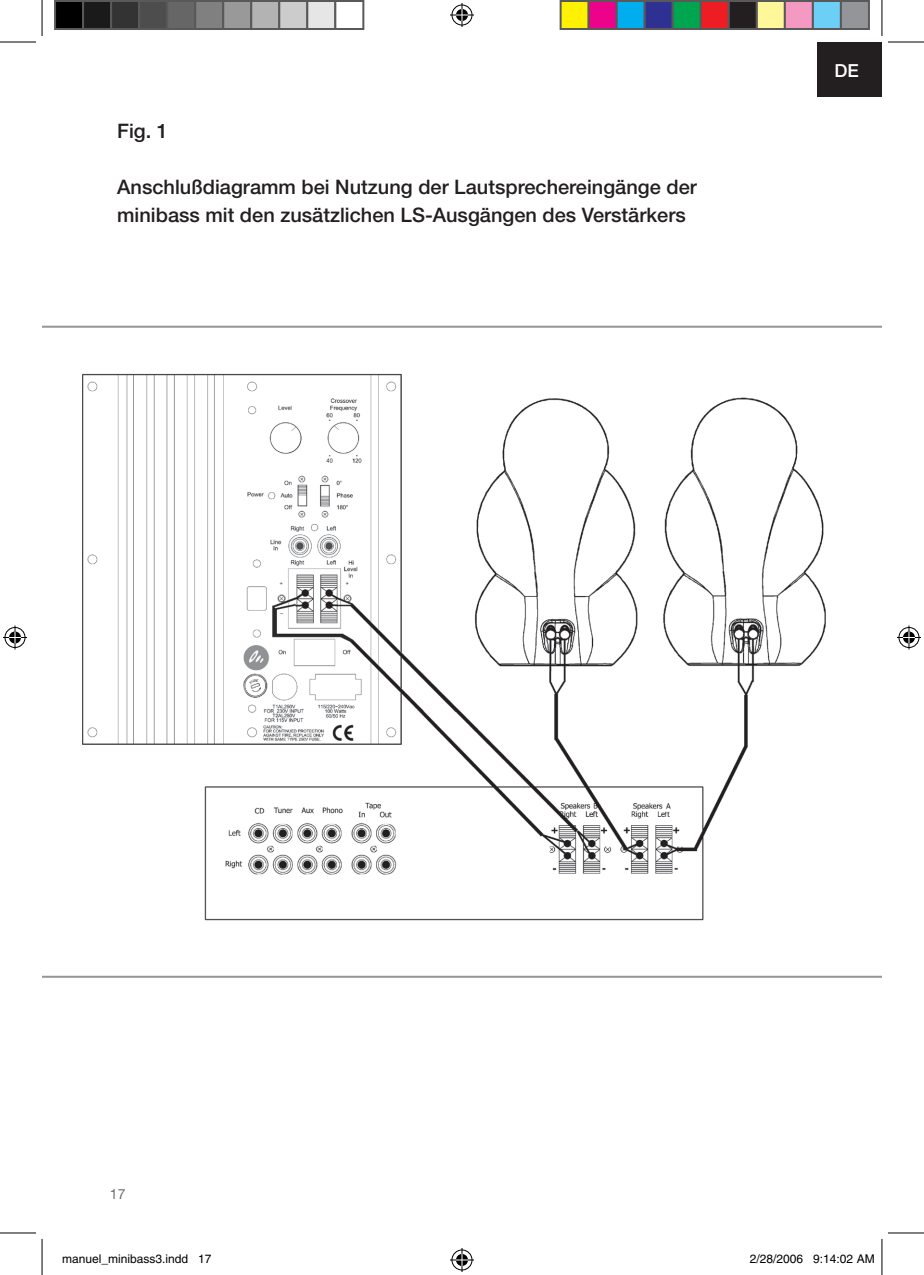
<style>
.page{position:relative;width:924px;height:1275px;background:#fff}
.page>*{position:absolute;margin:0;border:0;box-sizing:border-box;transform-origin:0 0}
.t1{font:500 20px/28px "Helvetica Neue";color:#231f20}
.t2{font:500 18px "Helvetica Neue";color:#fff}
.t3{font:14px "Helvetica Neue";color:#6c6d70}
.t4{font:12px "Helvetica";color:#000}
</style>
<div class="page">
<div style="left:817px;top:42px;width:64px;height:55px;background:#231f20"></div>
<img style="left:72px;top:325px;width:786px;height:596px">
<hr style="left:42px;top:326px;width:839px;height:2px;background:#939598">
<hr style="left:42px;top:975px;width:839px;height:2px;background:#939598">
<hr style="left:0;top:42px;width:36px;height:1px;background:#000">
<hr style="left:887px;top:42px;width:36px;height:1px;background:#000">
<hr style="left:0;top:1232px;width:36px;height:1px;background:#000">
<hr style="left:887px;top:1232px;width:36px;height:1px;background:#000">
<hr style="left:42px;top:0;width:1px;height:36px;background:#000">
<hr style="left:42px;top:1239px;width:1px;height:36px;background:#000">
<hr style="left:881px;top:0;width:1px;height:36px;background:#000">
<hr style="left:881px;top:1239px;width:1px;height:36px;background:#000">
<svg style="left:450px;top:3px;width:24px;height:24px"></svg>
<svg style="left:450px;top:1248px;width:24px;height:24px"></svg>
<svg style="left:3px;top:625px;width:24px;height:24px"></svg>
<svg style="left:897px;top:625px;width:23px;height:24px"></svg>
<div style="left:55px;top:1px;width:28px;height:28px;background:#000"></div>
<div style="left:54px;top:0;width:30px;height:30px;border:2px solid #595959"></div>
<div style="left:83px;top:1px;width:28px;height:28px;background:#1a1a1a"></div>
<div style="left:82px;top:0;width:30px;height:30px;border:2px solid #595959"></div>
<div style="left:111px;top:1px;width:28px;height:28px;background:#333"></div>
<div style="left:110px;top:0;width:30px;height:30px;border:2px solid #595959"></div>
<div style="left:139px;top:1px;width:28px;height:28px;background:#4d4d4d"></div>
<div style="left:138px;top:0;width:30px;height:30px;border:2px solid #595959"></div>
<div style="left:167px;top:1px;width:28px;height:28px;background:#666"></div>
<div style="left:166px;top:0;width:30px;height:30px;border:2px solid #595959"></div>
<div style="left:195px;top:1px;width:28px;height:28px;background:#808080"></div>
<div style="left:194px;top:0;width:30px;height:30px;border:2px solid #595959"></div>
<div style="left:223px;top:1px;width:28px;height:28px;background:#999"></div>
<div style="left:222px;top:0;width:30px;height:30px;border:2px solid #595959"></div>
<div style="left:251px;top:1px;width:28px;height:28px;background:#b3b3b3"></div>
<div style="left:250px;top:0;width:30px;height:30px;border:2px solid #595959"></div>
<div style="left:279px;top:1px;width:28px;height:28px;background:#ccc"></div>
<div style="left:278px;top:0;width:30px;height:30px;border:2px solid #595959"></div>
<div style="left:307px;top:1px;width:28px;height:28px;background:#e6e6e6"></div>
<div style="left:306px;top:0;width:30px;height:30px;border:2px solid #595959"></div>
<div style="left:334px;top:0;width:30px;height:30px;border:2px solid #595959"></div>
<div style="left:560px;top:1px;width:28px;height:28px;background:#fff101"></div>
<div style="left:559px;top:0;width:30px;height:30px;border:2px solid #595959"></div>
<div style="left:588px;top:1px;width:28px;height:28px;background:#ed028c"></div>
<div style="left:587px;top:0;width:30px;height:30px;border:2px solid #595959"></div>
<div style="left:616px;top:1px;width:28px;height:28px;background:#00aeef"></div>
<div style="left:615px;top:0;width:30px;height:30px;border:2px solid #595959"></div>
<div style="left:644px;top:1px;width:28px;height:28px;background:#2e3092"></div>
<div style="left:643px;top:0;width:30px;height:30px;border:2px solid #595959"></div>
<div style="left:672px;top:1px;width:28px;height:28px;background:#00a54f"></div>
<div style="left:671px;top:0;width:30px;height:30px;border:2px solid #595959"></div>
<div style="left:700px;top:1px;width:28px;height:28px;background:#ee1d23"></div>
<div style="left:699px;top:0;width:30px;height:30px;border:2px solid #595959"></div>
<div style="left:728px;top:1px;width:28px;height:28px;background:#231f20"></div>
<div style="left:727px;top:0;width:30px;height:30px;border:2px solid #595959"></div>
<div style="left:756px;top:1px;width:28px;height:28px;background:#fff79a"></div>
<div style="left:755px;top:0;width:30px;height:30px;border:2px solid #595959"></div>
<div style="left:784px;top:1px;width:28px;height:28px;background:#f499c2"></div>
<div style="left:783px;top:0;width:30px;height:30px;border:2px solid #595959"></div>
<div style="left:812px;top:1px;width:28px;height:28px;background:#6bcff6"></div>
<div style="left:811px;top:0;width:30px;height:30px;border:2px solid #595959"></div>
<div style="left:840px;top:1px;width:28px;height:28px;background:#939598"></div>
<div style="left:839px;top:0;width:30px;height:30px;border:2px solid #595959"></div>
<p class="t1" style="left:117px;top:117px;width:52px">Fig. 1</p>
<p class="t1" style="left:117px;top:173px;width:581px">Anschlußdiagramm bei Nutzung der Lautsprechereingänge der minibass mit den zusätzlichen LS-Ausgängen des Verstärkers</p>
<p class="t2" style="left:834px;top:59px;width:26px">DE</p>
<p class="t3" style="left:110px;top:1186px;width:17px">17</p>
<p class="t4" style="left:62px;top:1251px;width:151px">manuel_minibass3.indd 17</p>
<p class="t4" style="left:749px;top:1251px;width:126px">2/28/2006 9:14:02 AM</p>
</div>
